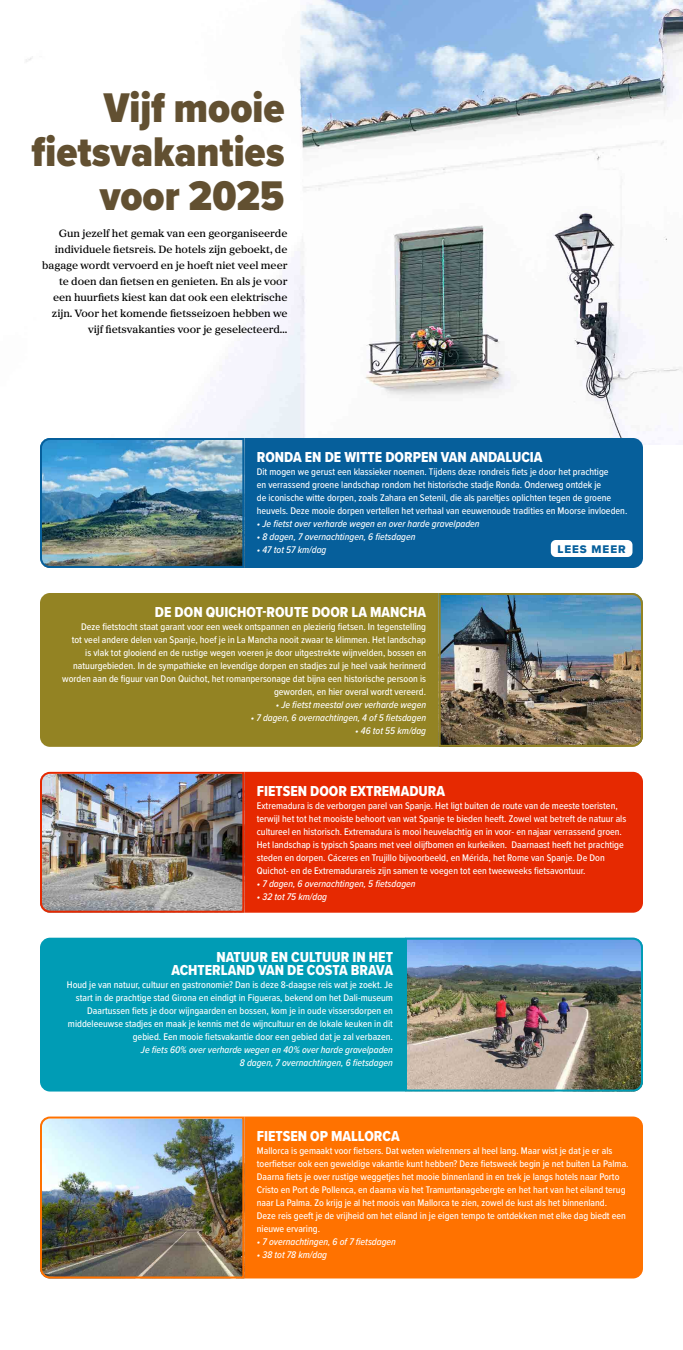
<style>
.page{position:relative;width:683px;height:1350px;background:#fff}
.page>*{position:absolute;margin:0;border:0;box-sizing:border-box;transform-origin:0 0}
.t1{font:900 43px/44px "Proxima Nova Cond";color:#625031;text-align:right}
.t2{font:15px/13px "Proxima Nova Cond Extrabld";color:#fff;text-align:right}
.t3{font:11.5px "Proxima Nova Extrabld";letter-spacing:.08em;color:#065f9b}
.t4{font:500 11px/16px "Proxima Sera";color:#000;text-align:right}
.t5{font:500 10px/13px "Proxima Nova Cond";color:#fff}
.t6{font:italic 500 10px/13px "Proxima Nova Cond";color:#fff;text-align:right}
</style>
<div class="page">
<img style="left:26px;top:0;width:657px;height:438px">
<div style="left:245px;top:438px;width:398px;height:130px;background:#065f9b"></div>
<img style="left:39px;top:437px;width:206px;height:131px">
<div style="left:245px;top:772px;width:398px;height:141px;background:#e62901"></div>
<img style="left:40px;top:771px;width:205px;height:142px">
<div style="left:245px;top:1117px;width:398px;height:161px;background:#ff7200"></div>
<img style="left:40px;top:1116px;width:205px;height:163px">
<div style="left:40px;top:593px;width:398px;height:154px;background:#938323"></div>
<img style="left:438px;top:593px;width:205px;height:154px">
<div style="left:40px;top:938px;width:364px;height:154px;background:#009cb5"></div>
<img style="left:404px;top:937px;width:239px;height:155px">
<div style="left:551px;top:540px;width:81px;height:17px;background:#fff;border-radius:5px"></div>
<h1 class="t1" style="left:32px;top:86px;width:254px">Vijf mooie fietsvakanties voor 2025</h1>
<p class="t4" style="left:42px;top:225px;width:247px">Gun jezelf het gemak van een georganiseerde individuele fietsreis. De hotels zijn geboekt, de bagage wordt vervoerd en je hoeft niet veel meer te doen dan fietsen en genieten. En als je voor een huurfiets kiest kan dat ook een elektrische zijn. Voor het komende fietsseizoen hebben we vijf fietsvakanties voor je geselecteerd…</p>
<h2 class="t2" style="left:257px;top:451px;width:287px">RONDA EN DE WITTE DORPEN VAN ANDALUCIA</h2>
<p class="t5" style="left:257px;top:465px;width:372px">Dit mogen we gerust een klassieker noemen. Tijdens deze rondreis fiets je door het prachtige<br>en verrassend groene landschap rondom het historische stadje Ronda. Onderweg ontdek je<br>de iconische witte dorpen, zoals Zahara en Setenil, die als pareltjes oplichten tegen de groene heuvels. Deze mooie dorpen vertellen het verhaal van eeuwenoude tradities en Moorse invloeden.</p>
<p class="t6" style="left:257px;top:517px;width:224px">• Je fietst over verharde wegen en over harde gravelpaden</p>
<p class="t6" style="left:257px;top:530px;width:160px">• 8 dagen, 7 overnachtingen, 6 fietsdagen</p>
<p class="t6" style="left:257px;top:543px;width:71px">• 47 tot 57 km/dag</p>
<p class="t3" style="left:558px;top:541px;width:70px">LEES MEER</p>
<h2 class="t2" style="left:155px;top:606px;width:273px">DE DON QUICHOT-ROUTE DOOR LA MANCHA</h2>
<p class="t5" style="left:62px;top:620px;width:366px;text-align:right">Deze fietstocht staat garant voor een week ontspannen en plezierig fietsen. In tegenstelling<br>tot veel andere delen van Spanje, hoef je in La Mancha nooit zwaar te klimmen. Het landschap<br>is vlak tot glooiend en de rustige wegen voeren je door uitgestrekte wijnvelden, bossen en natuurgebieden. In de sympathieke en levendige dorpen en stadjes zul je heel vaak herinnerd worden aan de figuur van Don Quichot, het romanpersonage dat bijna een historische persoon is geworden, en hier overal wordt vereerd.</p>
<p class="t6" style="left:276px;top:698px;width:152px">• Je fietst meestal over verharde wegen</p>
<p class="t6" style="left:251px;top:711px;width:177px">• 7 dagen, 6 overnachtingen, 4 of 5 fietsdagen</p>
<p class="t6" style="left:355px;top:724px;width:72px">• 46 tot 55 km/dag</p>
<h2 class="t2" style="left:257px;top:784px;width:190px">FIETSEN DOOR EXTREMADURA</h2>
<p class="t5" style="left:257px;top:799px;width:371px">Extremadura is de verborgen parel van Spanje. Het ligt buiten de route van de meeste toeristen, terwijl het tot het mooiste behoort van wat Spanje te bieden heeft. Zowel wat betreft de natuur als cultureel en historisch. Extremadura is mooi heuvelachtig en in voor- en najaar verrassend groen.<br>Het landschap is typisch Spaans met veel olijfbomen en kurkeiken. Daarnaast heeft het prachtige steden en dorpen. Cáceres en Trujillo bijvoorbeeld, en Mérida, het Rome van Spanje. De Don Quichot- en de Extremadurareis zijn samen te voegen tot een tweeweeks fietsavontuur.</p>
<p class="t6" style="left:257px;top:877px;width:160px">• 7 dagen, 6 overnachtingen, 5 fietsdagen</p>
<p class="t6" style="left:257px;top:890px;width:72px">• 32 tot 75 km/dag</p>
<h2 class="t2" style="left:171px;top:950px;width:223px">NATUUR EN CULTUUR IN HET<br>ACHTERLAND VAN DE COSTA BRAVA</h2>
<p class="t5" style="left:67px;top:978px;width:328px;text-align:right">Houd je van natuur, cultuur en gastronomie? Dan is deze 8-daagse reis wat je zoekt. Je start in de prachtige stad Girona en eindigt in Figueras, bekend om het Dali-museum Daartussen fiets je door wijngaarden en bossen, kom je in oude vissersdorpen en middeleeuwse stadjes en maak je kennis met de wijncultuur en de lokale keuken in dit gebied. Een mooie fietsvakantie door een gebied dat je zal verbazen.</p>
<p class="t6" style="left:141px;top:1043px;width:254px">Je fiets 60% over verharde wegen en 40% over harde gravelpaden<br>8 dagen, 7 overnachtingen, 6 fietsdagen</p>
<h2 class="t2" style="left:257px;top:1129px;width:144px">FIETSEN OP MALLORCA</h2>
<p class="t5" style="left:257px;top:1144px;width:373px">Mallorca is gemaakt voor fietsers. Dat weten wielrenners al heel lang. Maar wist je dat je er als toerfietser ook een geweldige vakantie kunt hebben? Deze fietsweek begin je net buiten La Palma.<br>Daarna fiets je over rustige weggetjes het mooie binnenland in en trek je langs hotels naar Porto Cristo en Port de Pollenca, en daarna via het Tramuntanagebergte en het hart van het eiland terug naar La Palma. Zo krijg je al het moois van Mallorca te zien, zowel de kust als het binnenland.<br>Deze reis geeft je de vrijheid om het eiland in je eigen tempo te ontdekken met elke dag biedt een nieuwe ervaring.</p>
<p class="t6" style="left:257px;top:1235px;width:141px">• 7 overnachtingen, 6 of 7 fietsdagen</p>
<p class="t6" style="left:257px;top:1248px;width:72px">• 38 tot 78 km/dag</p>
</div>
